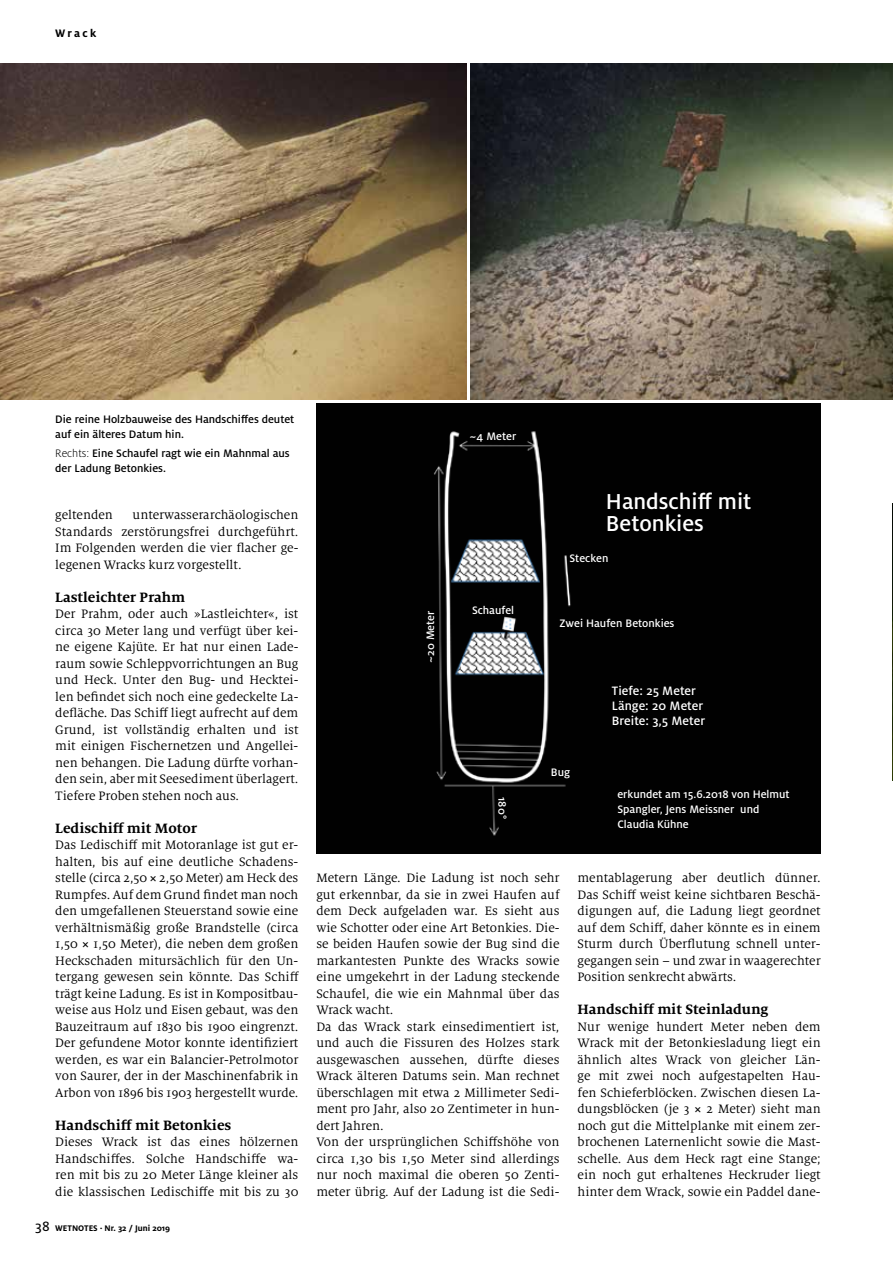
<style>
.page{position:relative;width:893px;height:1263px;background:#fff}
.page>*{position:absolute;margin:0;border:0;box-sizing:border-box;transform-origin:0 0}
.t1{font:500 24px/22.5px "Milo OT";color:#fff}
.t2{font:700 15px "Milo Serif OT";color:#000}
.t3{font:13.5px/16.5px "Milo Serif OT";color:#000;text-align:justify}
.t4{font:500 13.5px/15px "Milo OT";color:#fff}
.t5{font:500 12px/15px "Milo OT";color:#000}
.t6{font:500 12px/15px "Milo OT";color:#fff}
.t7{font:700 12px "Milo OT";letter-spacing:.19em;color:#000}
.t8{font:700 9px "Milo OT";color:#000}
.s1{font-weight:300}
.s2{font-family:"Milo OT Text"}
.s3{font-family:"Milo OT Text";font-weight:400;font-size:15px}
</style>
<div class="page">
<img style="left:0;top:64px;width:466px;height:336px">
<img style="left:470px;top:64px;width:423px;height:336px">
<img style="left:892px;top:504px;width:1px;height:276px">
<div style="left:316px;top:404px;width:505px;height:450px;background:#010101"></div>
<p class="t7" style="left:55px;top:26px;width:43px">Wrack</p>
<p class="t5" style="left:55px;top:412px;width:241px">Die reine Holzbauweise des Handschiffes deutet auf ein älteres Datum hin.</p>
<p class="t5" style="left:55px;top:446px;width:236px"><span class="s1">Rechts:</span> Eine Schaufel ragt wie ein Mahnmal aus der Ladung Betonkies.</p>
<p class="t3" style="left:55px;top:507px;width:245px;text-indent:77px">unterwasserarchäologischen Standards zerstörungsfrei durchgeführt.<br>Im Folgenden werden die vier flacher ge&shy;legenen Wracks kurz vorgestellt.</p>
<p class="t2" style="left:55px;top:588px;width:131px">Lastleichter Prahm</p>
<p class="t3" style="left:55px;top:606px;width:245px">Der Prahm, oder auch »Lastleichter«, ist circa 30 Meter lang und verfügt über kei&shy;ne eigene Kajüte. Er hat nur einen Lade&shy;raum sowie Schleppvorrichtungen an Bug und Heck. Unter den Bug- und Hecktei&shy;len befindet sich noch eine gedeckelte La&shy;defläche. Das Schiff liegt aufrecht auf dem Grund, ist vollständig erhalten und ist mit einigen Fischernetzen und Angellei&shy;nen behangen. Die Ladung dürfte vorhan&shy;den sein, aber mit Seesediment überlagert.<br>Tiefere Proben stehen noch aus.</p>
<p class="t2" style="left:55px;top:819px;width:143px">Ledischiff mit Motor</p>
<p class="t3" style="left:55px;top:837px;width:245px">Das Ledischiff mit Motoranlage ist gut er&shy;halten, bis auf eine deutliche Schadens&shy;stelle (circa 2,50 <span class="s2">×</span> 2,50 Meter) am Heck des Rumpfes. Auf dem Grund findet man noch den umgefallenen Steuerstand sowie eine verhältnismäßig große Brandstelle (circa 1,50 <span class="s2">×</span> 1,50 Meter), die neben dem großen Heckschaden mitursächlich für den Un&shy;tergang gewesen sein könnte. Das Schiff trägt keine Ladung. Es ist in Kompositbau&shy;weise aus Holz und Eisen gebaut, was den Bauzeitraum auf 1830 bis 1900 eingrenzt.<br>Der gefundene Motor konnte identifiziert werden, es war ein Balancier-Petrolmotor von Saurer, der in der Maschinenfabrik in Arbon von 1896 bis 1903 hergestellt wurde.</p>
<p class="t2" style="left:55px;top:1116px;width:178px">Handschiff mit Betonkies</p>
<p class="t3" style="left:55px;top:1134px;width:245px">Dieses Wrack ist das eines hölzernen Handschiffes. Solche Handschiffe wa&shy;ren mit bis zu 20 Meter Länge kleiner als die klassischen Ledischiffe mit bis zu 30</p>
<p class="t3" style="left:55px;top:507px;width:59px">geltenden</p>
<p class="t8" style="left:35px;top:1223px;width:136px"><span class="s3">38</span> WETNOTES · Nr. 32 / Juni 2019</p>
<p class="t6" style="left:423px;top:663px;width:54px;rotate:-90deg">~20 Meter</p>
<p class="t6" style="left:469px;top:429px;width:48px">~4 Meter</p>
<p class="t6" style="left:472px;top:603px;width:44px">Schaufel</p>
<p class="t6" style="left:510px;top:797px;width:23px;rotate:90deg">180°</p>
<h1 class="t1" style="left:606px;top:490px;width:147px">Handschiff mit<br>Betonkies</h1>
<p class="t6" style="left:570px;top:550px;width:40px">Stecken</p>
<p class="t6" style="left:560px;top:616px;width:116px">Zwei Haufen Betonkies</p>
<p class="t6" style="left:551px;top:765px;width:21px">Bug</p>
<p class="t4" style="left:612px;top:683px;width:95px">Tiefe: 25 Meter<br>Länge: 20 Meter<br>Breite: 3,5 Meter</p>
<p class="t6" style="left:617px;top:787px;width:174px">erkundet am 15.6.2018 von Helmut<br>Spangler, Jens Meissner und<br>Claudia Kühne</p>
<p class="t3" style="left:316px;top:870px;width:245px;text-align:left">Metern Länge. Die Ladung ist noch sehr gut erkennbar, da sie in zwei Haufen auf dem Deck aufgeladen war. Es sieht aus wie Schotter oder eine Art Betonkies. Die&shy;se beiden Haufen sowie der Bug sind die markantesten Punkte des Wracks sowie eine umgekehrt in der Ladung steckende Schaufel, die wie ein Mahnmal über das Wrack wacht.<br>Da das Wrack stark einsedimentiert ist, und auch die Fissuren des Holzes stark ausgewaschen aussehen, dürfte dieses Wrack älteren Datums sein. Man rechnet überschlagen mit etwa 2 Millimeter Sedi&shy;ment pro Jahr, also 20 Zentimeter in hun&shy;dert Jahren.<br>Von der ursprünglichen Schiffshöhe von circa 1,30 bis 1,50 Meter sind allerdings nur noch maximal die oberen 50 Zenti&shy;meter übrig. Auf der Ladung ist die Sedi-</p>
<p class="t3" style="left:578px;top:870px;width:245px">mentablagerung aber deutlich dünner.<br>Das Schiff weist keine sichtbaren Beschä&shy;digungen auf, die Ladung liegt geordnet auf dem Schiff, daher könnte es in einem Sturm durch Überflutung schnell unter&shy;gegangen sein – und zwar in waagerechter Position senkrecht abwärts.</p>
<p class="t2" style="left:578px;top:1001px;width:192px">Handschiff mit Steinladung</p>
<p class="t3" style="left:578px;top:1018px;width:245px">Nur wenige hundert Meter neben dem Wrack mit der Betonkiesladung liegt ein ähnlich altes Wrack von gleicher Län&shy;ge mit zwei noch aufgestapelten Hau&shy;fen Schieferblöcken. Zwischen diesen La&shy;dungsblöcken (je 3 <span class="s2">×</span> 2 Meter) sieht man noch gut die Mittelplanke mit einem zer&shy;brochenen Laternenlicht sowie die Mast&shy;schelle. Aus dem Heck ragt eine Stange; ein noch gut erhaltenes Heckruder liegt hinter dem Wrack, sowie ein Paddel dane-</p>
</div>
